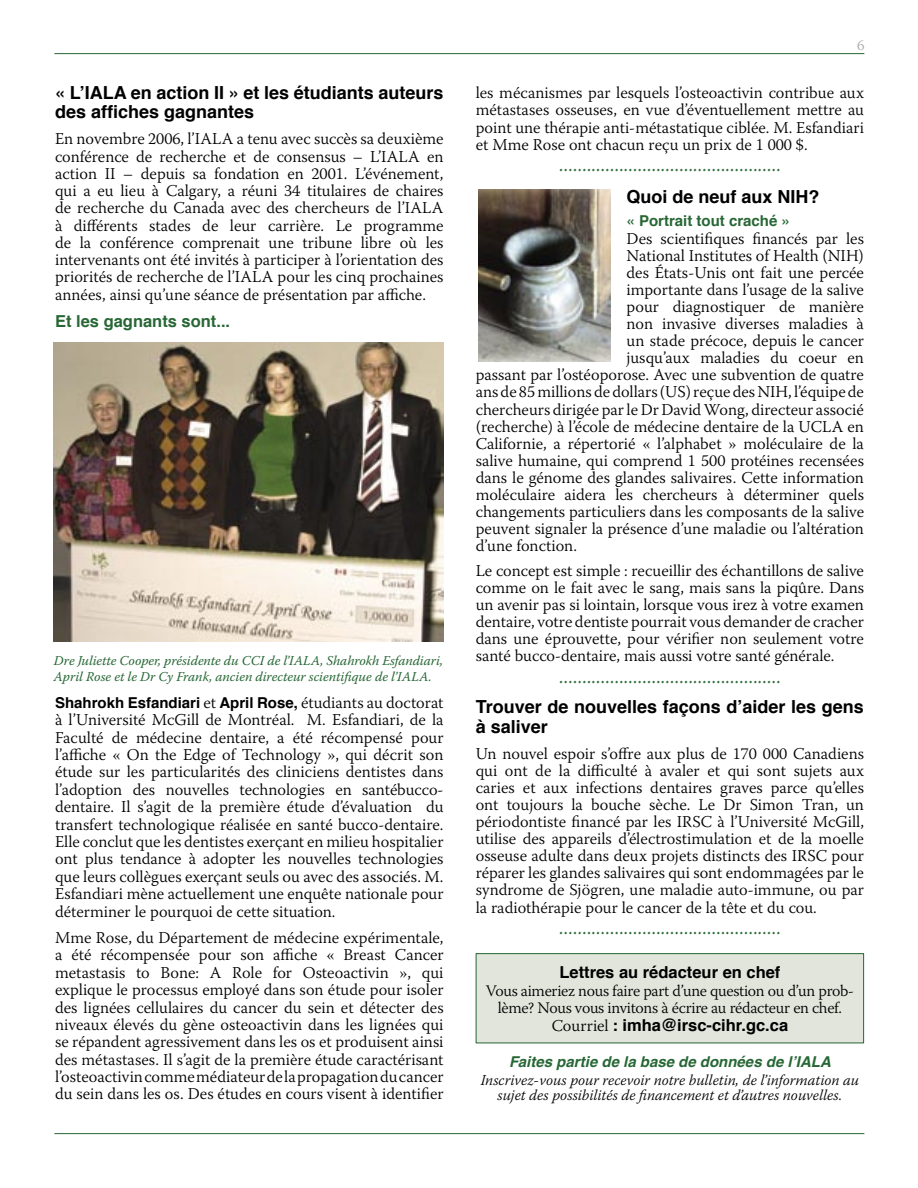
<style>
.page{position:relative;width:918px;height:1188px;background:#fff}
.page>*{position:absolute;margin:0;border:0;box-sizing:border-box;transform-origin:0 0}
.t1{font:300 21px "Warnock Pro";color:#276735}
.t2{font:700 18px/19.5px "Helvetica";color:#000}
.t3{font:300 16.5px/17.4px "Warnock Pro";color:#000;text-align:justify}
.t4{font:700 16.5px "Helvetica";color:#000}
.t5{font:700 16.5px "Helvetica";color:#276735}
.t6{font:300 16.05px/16.5px "Warnock Pro";letter-spacing:-.02em;color:#000;text-align:center}
.t7{font:italic 300 15px/15px "Warnock Pro";color:#000;text-align:center}
.t8{font:700 15px "Helvetica";color:#000}
.t9{font:italic 700 15px "Helvetica";color:#276735}
.t10{font:700 15px "Helvetica";color:#276735}
.t11{font:300 15px "Warnock Pro";color:#aaa}
.t12{font:italic 13.5px/15.8px "Warnock Pro";color:#276735}
.s1{font-family:"Warnock Pro";font-weight:300;font-size:16.5px}
.s2{font-family:"Warnock Pro";font-weight:300}
</style>
<div class="page">
<div style="left:476px;top:954px;width:388px;height:89px;background:#e1e5db"></div>
<div style="left:476px;top:953px;width:388px;height:90px;border:1px solid #276735"></div>
<hr style="left:54px;top:53px;width:810px;height:1px;background:#276735">
<hr style="left:54px;top:1133px;width:810px;height:1px;background:#276735">
<img style="left:478px;top:189px;width:132px;height:172px">
<img style="left:54px;top:343px;width:390px;height:299px">
<p class="t2" style="left:55px;top:84px;width:390px">« LʼIALA en action II » et les étudiants auteurs des affiches gagnantes</p>
<p class="t3" style="left:55px;top:130px;width:390px">En novembre 2006, l’IALA a tenu avec succès sa deuxième conférence de recherche et de consensus – L’IALA en action II – depuis sa fondation en 2001. L’événement, qui a eu lieu à Calgary, a réuni 34 titulaires de chaires de recherche du Canada avec des chercheurs de l’IALA à différents stades de leur carrière. Le programme de la conférence comprenait une tribune libre où les intervenants ont été invités à participer à l’orientation des priorités de recherche de l’IALA pour les cinq prochaines années, ainsi qu’une séance de présentation par affiche.</p>
<p class="t5" style="left:55px;top:310px;width:177px">Et les gagnants sont...</p>
<p class="t12" style="left:54px;top:653px;width:391px">Dre Juliette Cooper, présidente du CCI de l’IALA, Shahrokh Esfandiari,<br>April Rose et le Dr Cy Frank, ancien directeur scientifique de l’IALA.</p>
<p class="t8" style="left:55px;top:692px;width:390px">Shahrokh Esfandiari <span class="s1">et</span> April Rose, <span class="s1">étudiants au doctorat</span></p>
<p class="t3" style="left:55px;top:711px;width:390px">à l’Université McGill de Montréal. M. Esfandiari, de la Faculté de médecine dentaire, a été récompensé pour l’affiche « On the Edge of Technology », qui décrit son étude sur les particularités des cliniciens dentistes dans l’adoption des nouvelles technologies en santébucco&shy;dentaire. Il s’agit de la première étude d’évaluation du transfert technologique réalisée en santé bucco-dentaire.<br>Elle conclut que les dentistes exerçant en milieu hospitalier ont plus tendance à adopter les nouvelles technologies que leurs collègues exerçant seuls ou avec des associés. M.<br>Esfandiari mène actuellement une enquête nationale pour déterminer le pourquoi de cette situation.</p>
<p class="t3" style="left:55px;top:929px;width:390px">Mme Rose, du Département de médecine expérimentale, a été récompensée pour son affiche « Breast Cancer metastasis to Bone: A Role for Osteoactivin », qui explique le processus employé dans son étude pour isoler des lignées cellulaires du cancer du sein et détecter des niveaux élevés du gène osteoactivin dans les lignées qui se répandent agressivement dans les os et produisent ainsi des métastases. Il s’agit de la première étude caractérisant l’osteoactivin comme médiateur de la propagation du cancer du sein dans les os. Des études en cours visent à identifier</p>
<p class="t11" style="left:857px;top:36px;width:9px">6</p>
<p class="t3" style="left:476px;top:84px;width:390px">les mécanismes par lesquels l’osteoactivin contribue aux métastases osseuses, en vue d’éventuellement mettre au point une thérapie anti-métastatique ciblée. M. Esfandiari et Mme Rose ont chacun reçu un prix de 1 000 $.</p>
<p class="t1" style="left:559px;top:152px;width:223px">................................................</p>
<p class="t2" style="left:627px;top:188px;width:195px">Quoi de neuf aux NIH?</p>
<p class="t10" style="left:627px;top:211px;width:165px">« Portrait tout craché »</p>
<p class="t3" style="left:627px;top:229px;width:239px">Des scientifiques financés par les</p>
<p class="t3" style="left:627px;top:246px;width:239px">National Institutes of Health (NIH)</p>
<p class="t3" style="left:627px;top:263px;width:239px">des États-Unis ont fait une percée</p>
<p class="t3" style="left:627px;top:280px;width:239px">importante dans l’usage de la salive</p>
<p class="t3" style="left:627px;top:298px;width:239px">pour diagnostiquer de manière</p>
<p class="t3" style="left:627px;top:315px;width:239px">non invasive diverses maladies à</p>
<p class="t3" style="left:627px;top:332px;width:239px">un stade précoce, depuis le cancer</p>
<p class="t3" style="left:627px;top:349px;width:239px">jusqu’aux maladies du coeur en</p>
<p class="t3" style="left:476px;top:366px;width:390px">passant par l’ostéoporose. Avec une subvention de quatre</p>
<p class="t3" style="left:476px;top:383px;width:390px">ans de 85 millions de dollars (US) reçue des NIH, l’équipe de</p>
<p class="t3" style="left:476px;top:400px;width:390px">chercheurs dirigée par le Dr David Wong, directeur associé</p>
<p class="t3" style="left:476px;top:417px;width:390px">(recherche) à l’école de médecine dentaire de la UCLA en</p>
<p class="t3" style="left:476px;top:434px;width:390px">Californie, a répertorié « l’alphabet » moléculaire de la</p>
<p class="t3" style="left:476px;top:451px;width:390px">salive humaine, qui comprend 1 500 protéines recensées</p>
<p class="t3" style="left:476px;top:469px;width:390px">dans le génome des glandes salivaires. Cette information</p>
<p class="t3" style="left:476px;top:486px;width:390px">moléculaire aidera les chercheurs à déterminer quels</p>
<p class="t3" style="left:476px;top:503px;width:390px">changements particuliers dans les composants de la salive</p>
<p class="t3" style="left:476px;top:520px;width:390px">peuvent signaler la présence d’une maladie ou l’altération</p>
<p class="t3" style="left:476px;top:537px;width:103px">d’une fonction.</p>
<p class="t3" style="left:476px;top:562px;width:390px">Le concept est simple : recueillir des échantillons de salive comme on le fait avec le sang, mais sans la piqûre. Dans un avenir pas si lointain, lorsque vous irez à votre examen dentaire, votre dentiste pourrait vous demander de cracher dans une éprouvette, pour vérifier non seulement votre santé bucco-dentaire, mais aussi votre santé générale.</p>
<p class="t1" style="left:559px;top:664px;width:223px">................................................</p>
<p class="t2" style="left:476px;top:698px;width:390px">Trouver de nouvelles façons dʼaider les gens à saliver</p>
<p class="t3" style="left:476px;top:744px;width:390px">Un nouvel espoir s’offre aux plus de 170 000 Canadiens qui ont de la difficulté à avaler et qui sont sujets aux caries et aux infections dentaires graves parce qu’elles ont toujours la bouche sèche. Le Dr Simon Tran, un périodontiste financé par les IRSC à l’Université McGill, utilise des appareils d’électrostimulation et de la moelle osseuse adulte dans deux projets distincts des IRSC pour réparer les glandes salivaires qui sont endommagées par le syndrome de Sjögren, une maladie auto-immune, ou par la radiothérapie pour le cancer de la tête et du cou.</p>
<p class="t1" style="left:559px;top:914px;width:223px">................................................</p>
<p class="t4" style="left:559px;top:961px;width:222px">Lettres au rédacteur en chef</p>
<p class="t6" style="left:486px;top:982px;width:370px">Vous aimeriez nous faire part d’une question ou d’un prob&shy;lème? Nous vous invitons à écrire au rédacteur en chef.</p>
<p class="t4" style="left:552px;top:1014px;width:238px"><span class="s2">Courriel</span> : imha@irsc-cihr.gc.ca</p>
<p class="t9" style="left:509px;top:1052px;width:323px">Faites partie de la base de données de l’IALA</p>
<p class="t7" style="left:481px;top:1072px;width:380px">Inscrivez-vous pour recevoir notre bulletin, de l’information au sujet des possibilités de financement et d’autres nouvelles.</p>
</div>
